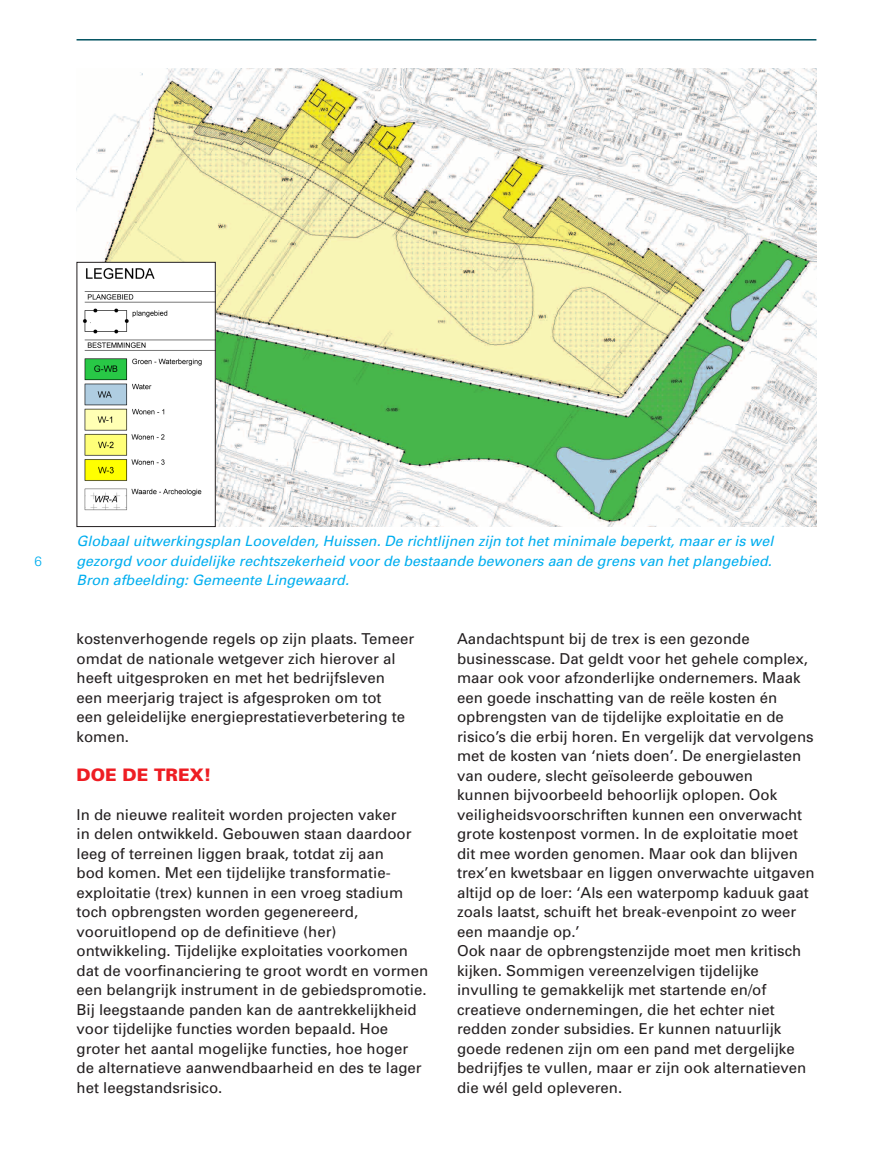
<style>
.page{position:relative;width:893px;height:1149px;background:#fff}
.page>*{position:absolute;margin:0;border:0;box-sizing:border-box;transform-origin:0 0}
._0_BROOD{font:900 17.25px "Univers";color:#ee1d23}
._0_BROOD-2{font:15px/19.5px "Univers";color:#231f20}
._9_NOOT{font:italic 14.25px/19.5px "Univers";color:#00aeef;text-align:justify}
._7_paginacijfer{font:300 13.5px "Univers";color:#00aeef}
</style>
<div class="page">
<hr style="left:77px;top:39px;width:739px;height:1px;background:#005260">
<img style="left:77px;top:68px;width:739px;height:458px">
<img style="left:79px;top:264px;width:135px;height:261px">
<div style="left:77px;top:262px;width:139px;height:265px;border:1px solid #231f20"></div>
<p class="_7_paginacijfer" style="left:35px;top:553px;width:9px">6</p>
<p class="_9_NOOT" style="left:77px;top:531px;width:698px">Globaal uitwerkingsplan Loovelden, Huissen. De richtlijnen zijn tot het minimale beperkt, maar er is wel gezorgd voor duidelijke rechtszekerheid voor de bestaande bewoners aan de grens van het plangebied.<br>Bron afbeelding: Gemeente Lingewaard.</p>
<p class="_0_BROOD-2" style="left:77px;top:629px;width:339px">kostenverhogende regels op zijn plaats. Temeer omdat de nationale wetgever zich hierover al heeft uitgesproken en met het bedrijfsleven een meerjarig traject is afgesproken om tot<br>een geleidelijke energieprestatieverbetering te komen.</p>
<p class="_0_BROOD" style="left:77px;top:763px;width:137px">DOE DE TREX!</p>
<p class="_0_BROOD-2" style="left:77px;top:804px;width:353px">In de nieuwe realiteit worden projecten vaker<br>in delen ontwikkeld. Gebouwen staan daardoor leeg of terreinen liggen braak, totdat zij aan<br>bod komen. Met een tijdelijke transformatie&shy;exploitatie (trex) kunnen in een vroeg stadium toch opbrengsten worden gegenereerd, vooruitlopend op de definitieve (her) ontwikkeling. Tijdelijke exploitaties voorkomen dat de voorfinanciering te groot wordt en vormen een belangrijk instrument in de gebiedspromotie.</p>
<p class="_0_BROOD-2" style="left:77px;top:999px;width:347px">Bij leegstaande panden kan de aantrekkelijkheid voor tijdelijke functies worden bepaald. Hoe groter het aantal mogelijke functies, hoe hoger de alternatieve aanwendbaarheid en des te lager het leegstandsrisico.</p>
<p class="_0_BROOD-2" style="left:457px;top:629px;width:359px">Aandachtspunt bij de trex is een gezonde businesscase. Dat geldt voor het gehele complex, maar ook voor afzonderlijke ondernemers. Maak een goede inschatting van de reële kosten én opbrengsten van de tijdelijke exploitatie en de risico’s die erbij horen. En vergelijk dat vervolgens met de kosten van ‘niets doen’. De energielasten van oudere, slecht geïsoleerde gebouwen<br>kunnen bijvoorbeeld behoorlijk oplopen. Ook veiligheidsvoorschriften kunnen een onverwacht grote kostenpost vormen. In de exploitatie moet dit mee worden genomen. Maar ook dan blijven trex’en kwetsbaar en liggen onverwachte uitgaven altijd op de loer: ‘Als een waterpomp kaduuk gaat zoals laatst, schuift het break-evenpoint zo weer een maandje op.’</p>
<p class="_0_BROOD-2" style="left:457px;top:941px;width:351px">Ook naar de opbrengstenzijde moet men kritisch kijken. Sommigen vereenzelvigen tijdelijke invulling te gemakkelijk met startende en/of creatieve ondernemingen, die het echter niet redden zonder subsidies. Er kunnen natuurlijk goede redenen zijn om een pand met dergelijke bedrijfjes te vullen, maar er zijn ook alternatieven die wél geld opleveren.</p>
</div>
